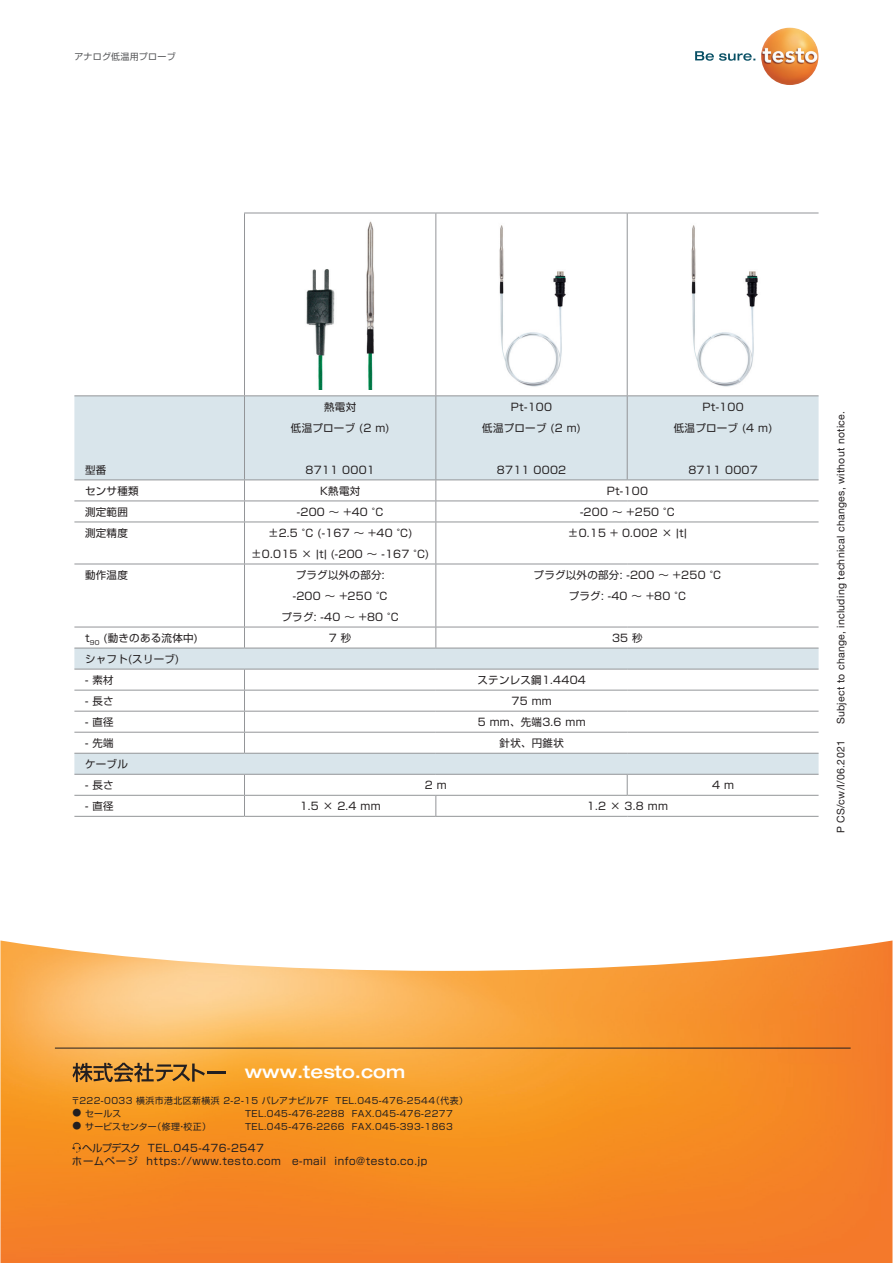
<style>
.page{position:relative;width:893px;height:1263px;background:#fff}
.page>*{position:absolute;margin:0;border:0;box-sizing:border-box;transform-origin:0 0}
.t1{font:500 expanded 17.7px "Helvetica Neue LT Com";color:#fff}
.Copy_7_pt{font:10.5px/21px "Shin Go Pro";letter-spacing:.025em;color:#231f20;text-align:center}
.Copy_7_pt-2{font:10.5px "Helvetica Neue LTW1 G";letter-spacing:.025em;color:#231f20}
.Tabelle{font:10.5px "Shin Go Pro";letter-spacing:.025em;color:#231f20}
.t2{font:10.35px/12.5px "Shin Go Pro Regular 90 msp RKSJ H";letter-spacing:.05em;color:#231f20}
.Rubrik{font:9px "Shin Go Pro";letter-spacing:.025em;color:#57585a}
.t3{font:8.85px "Shin Go Pro Regular 90 msp RKSJ H";letter-spacing:.05em;color:#231f20}
.t4{font:8.85px "Shin Go Pro Regular 90 msp RKSJ H";letter-spacing:.01em;color:#231f20}
</style>
<div class="page">
<svg style="left:695px;top:51px;width:60px;height:10px"></svg>
<img style="left:761px;top:28px;width:58px;height:57px;border-radius:29px">
<svg style="left:74px;top:396px;width:745px;height:378px"></svg>
<hr style="left:74px;top:500px;width:170px;height:1px;background:#939598">
<hr style="left:74px;top:522px;width:170px;height:1px;background:#939598">
<hr style="left:74px;top:564px;width:170px;height:1px;background:#939598">
<hr style="left:74px;top:627px;width:170px;height:1px;background:#939598">
<hr style="left:74px;top:648px;width:170px;height:1px;background:#939598">
<hr style="left:74px;top:669px;width:170px;height:1px;background:#939598">
<hr style="left:74px;top:690px;width:170px;height:1px;background:#939598">
<hr style="left:74px;top:711px;width:170px;height:1px;background:#939598">
<hr style="left:74px;top:732px;width:170px;height:1px;background:#939598">
<hr style="left:74px;top:753px;width:170px;height:1px;background:#939598">
<hr style="left:74px;top:774px;width:170px;height:1px;background:#939598">
<hr style="left:74px;top:795px;width:170px;height:1px;background:#939598">
<hr style="left:74px;top:816px;width:170px;height:1px;background:#939598">
<hr style="left:244px;top:213px;width:1px;height:182px;background:#939598">
<hr style="left:244px;top:396px;width:1px;height:83px;background:#939598">
<hr style="left:244px;top:500px;width:192px;height:1px;background:#939598">
<svg style="left:244px;top:480px;width:1px;height:42px"></svg>
<hr style="left:436px;top:500px;width:191px;height:1px;background:#939598">
<hr style="left:627px;top:500px;width:192px;height:1px;background:#939598">
<hr style="left:244px;top:522px;width:192px;height:1px;background:#939598">
<hr style="left:244px;top:522px;width:1px;height:42px;background:#939598">
<hr style="left:436px;top:522px;width:191px;height:1px;background:#939598">
<hr style="left:627px;top:522px;width:192px;height:1px;background:#939598">
<hr style="left:244px;top:564px;width:192px;height:1px;background:#939598">
<hr style="left:244px;top:564px;width:1px;height:63px;background:#939598">
<hr style="left:436px;top:564px;width:191px;height:1px;background:#939598">
<hr style="left:627px;top:564px;width:192px;height:1px;background:#939598">
<hr style="left:244px;top:627px;width:192px;height:1px;background:#939598">
<svg style="left:244px;top:627px;width:1px;height:21px"></svg>
<hr style="left:436px;top:627px;width:191px;height:1px;background:#939598">
<hr style="left:627px;top:627px;width:192px;height:1px;background:#939598">
<hr style="left:244px;top:648px;width:192px;height:1px;background:#939598">
<hr style="left:436px;top:648px;width:191px;height:1px;background:#939598">
<hr style="left:627px;top:648px;width:192px;height:1px;background:#939598">
<hr style="left:244px;top:669px;width:192px;height:1px;background:#939598">
<hr style="left:436px;top:669px;width:191px;height:1px;background:#939598">
<hr style="left:627px;top:669px;width:192px;height:1px;background:#939598">
<hr style="left:244px;top:690px;width:192px;height:1px;background:#939598">
<hr style="left:436px;top:690px;width:191px;height:1px;background:#939598">
<hr style="left:627px;top:690px;width:192px;height:1px;background:#939598">
<hr style="left:244px;top:711px;width:192px;height:1px;background:#939598">
<hr style="left:436px;top:711px;width:191px;height:1px;background:#939598">
<hr style="left:627px;top:711px;width:192px;height:1px;background:#939598">
<hr style="left:244px;top:732px;width:192px;height:1px;background:#939598">
<svg style="left:244px;top:669px;width:1px;height:84px"></svg>
<hr style="left:436px;top:732px;width:191px;height:1px;background:#939598">
<hr style="left:627px;top:732px;width:192px;height:1px;background:#939598">
<hr style="left:244px;top:753px;width:192px;height:1px;background:#939598">
<hr style="left:436px;top:753px;width:191px;height:1px;background:#939598">
<hr style="left:627px;top:753px;width:192px;height:1px;background:#939598">
<hr style="left:244px;top:774px;width:192px;height:1px;background:#939598">
<hr style="left:436px;top:774px;width:191px;height:1px;background:#939598">
<hr style="left:627px;top:774px;width:192px;height:1px;background:#939598">
<hr style="left:244px;top:795px;width:192px;height:1px;background:#939598">
<svg style="left:244px;top:775px;width:1px;height:41px"></svg>
<hr style="left:436px;top:795px;width:191px;height:1px;background:#939598">
<hr style="left:627px;top:795px;width:192px;height:1px;background:#939598">
<hr style="left:244px;top:816px;width:192px;height:1px;background:#939598">
<hr style="left:436px;top:816px;width:191px;height:1px;background:#939598">
<hr style="left:627px;top:816px;width:192px;height:1px;background:#939598">
<hr style="left:244px;top:213px;width:192px;height:1px;background:#939598">
<hr style="left:436px;top:213px;width:191px;height:1px;background:#939598">
<hr style="left:627px;top:213px;width:192px;height:1px;background:#939598">
<hr style="left:74px;top:395px;width:170px;height:1px;background:#939598">
<hr style="left:244px;top:395px;width:192px;height:1px;background:#939598">
<hr style="left:436px;top:395px;width:191px;height:1px;background:#939598">
<hr style="left:627px;top:395px;width:192px;height:1px;background:#939598">
<hr style="left:74px;top:479px;width:170px;height:1px;background:#939598">
<hr style="left:244px;top:479px;width:192px;height:1px;background:#939598">
<hr style="left:436px;top:479px;width:191px;height:1px;background:#939598">
<hr style="left:627px;top:479px;width:192px;height:1px;background:#939598">
<hr style="left:435px;top:213px;width:1px;height:182px;background:#939598">
<hr style="left:627px;top:213px;width:1px;height:182px;background:#939598">
<hr style="left:435px;top:396px;width:1px;height:83px;background:#939598">
<hr style="left:627px;top:396px;width:1px;height:83px;background:#939598">
<svg style="left:435px;top:480px;width:1px;height:42px"></svg>
<hr style="left:435px;top:522px;width:1px;height:42px;background:#939598">
<hr style="left:435px;top:564px;width:1px;height:63px;background:#939598">
<svg style="left:435px;top:627px;width:1px;height:21px"></svg>
<svg style="left:627px;top:775px;width:1px;height:20px"></svg>
<svg style="left:435px;top:796px;width:1px;height:20px"></svg>
<img style="left:306px;top:221px;width:69px;height:168px">
<img style="left:499px;top:225px;width:67px;height:162px">
<img style="left:691px;top:225px;width:67px;height:162px">
<img style="left:0;top:940px;width:892px;height:323px">
<svg style="left:72px;top:1143px;width:9px;height:10px"></svg>
<hr style="left:55px;top:1048px;width:796px;height:1px;background:#231f20">
<svg style="left:72px;top:1063px;width:154px;height:19px;background:#b37d32"></svg>
<p class="Rubrik" style="left:74px;top:49px;width:103px">アナログ低温用プローブ</p>
<p class="Tabelle" style="left:85px;top:461px;width:23px">型番</p>
<p class="Copy_7_pt" style="left:291px;top:395px;width:100px">熱電対<br>低温プローブ (2 m)</p>
<p class="Copy_7_pt" style="left:305px;top:458px;width:71px">8711 0001</p>
<p class="Copy_7_pt" style="left:482px;top:395px;width:100px">Pt-100<br>低温プローブ (2 m)</p>
<p class="Copy_7_pt" style="left:497px;top:458px;width:71px">8711 0002</p>
<p class="Copy_7_pt" style="left:674px;top:395px;width:100px">Pt-100<br>低温プローブ (4 m)</p>
<p class="Copy_7_pt" style="left:688px;top:458px;width:71px">8711 0007</p>
<p class="Tabelle" style="left:85px;top:482px;width:55px">センサ種類</p>
<p class="Copy_7_pt" style="left:320px;top:479px;width:42px">K熱電対</p>
<p class="Copy_7_pt" style="left:607px;top:479px;width:43px">Pt-100</p>
<p class="Tabelle" style="left:85px;top:503px;width:44px">測定範囲</p>
<p class="Copy_7_pt" style="left:297px;top:500px;width:88px">-200 ～ +40 °C</p>
<p class="Copy_7_pt" style="left:580px;top:500px;width:96px">-200 ～ +250 °C</p>
<p class="Tabelle" style="left:85px;top:524px;width:44px">測定精度</p>
<p class="Copy_7_pt" style="left:251px;top:521px;width:180px">±2.5 °C (-167 ～ +40 °C) ±0.015 × ¦t¦ (-200 ～ -167 °C)</p>
<p class="Copy_7_pt" style="left:568px;top:521px;width:121px">±0.15 + 0.002 × ¦t¦</p>
<p class="Tabelle" style="left:85px;top:566px;width:44px">動作温度</p>
<p class="Copy_7_pt" style="left:281px;top:563px;width:119px">プラグ以外の部分: -200 ～ +250 °C<br>プラグ: -40 ～ +80 °C</p>
<p class="Copy_7_pt" style="left:534px;top:563px;width:189px">プラグ以外の部分: -200 ～ +250 °Cプラグ: -40 ～ +80 °C</p>
<p class="Tabelle" style="left:85px;top:629px;width:114px">t<sub>90</sub> (動きのある流体中)</p>
<p class="Copy_7_pt" style="left:329px;top:626px;width:24px">7 秒</p>
<p class="Copy_7_pt" style="left:612px;top:626px;width:32px">35 秒</p>
<p class="Tabelle" style="left:85px;top:650px;width:96px">シャフト(スリーブ)</p>
<p class="Tabelle" style="left:85px;top:671px;width:30px">- 素材</p>
<p class="Copy_7_pt" style="left:477px;top:668px;width:110px">ステンレス鋼1.4404</p>
<p class="Tabelle" style="left:85px;top:692px;width:30px">- 長さ</p>
<p class="Copy_7_pt" style="left:512px;top:689px;width:42px">75 mm</p>
<p class="Tabelle" style="left:85px;top:713px;width:30px">- 直径</p>
<p class="Copy_7_pt" style="left:478px;top:710px;width:109px">5 mm、先端3.6 mm</p>
<p class="Tabelle" style="left:85px;top:734px;width:30px">- 先端</p>
<p class="Copy_7_pt" style="left:500px;top:731px;width:66px">針状、円錐状</p>
<p class="Tabelle" style="left:85px;top:755px;width:44px">ケーブル</p>
<p class="Tabelle" style="left:85px;top:776px;width:30px">- 長さ</p>
<p class="Copy_7_pt" style="left:425px;top:773px;width:23px">2 m</p>
<p class="Copy_7_pt" style="left:712px;top:773px;width:23px">4 m</p>
<p class="Tabelle" style="left:85px;top:797px;width:30px">- 直径</p>
<p class="Copy_7_pt" style="left:300px;top:794px;width:83px">1.5 × 2.4 mm</p>
<p class="Copy_7_pt" style="left:587px;top:794px;width:83px">1.2 × 3.8 mm</p>
<p class="Copy_7_pt-2" style="left:834px;top:724px;width:315px;rotate:-90deg">Subject to change, including technical changes, without notice.</p>
<p class="Copy_7_pt-2" style="left:834px;top:833px;width:95px;rotate:-90deg">P CS/cw/I/06.2021</p>
<p class="t1" style="left:245px;top:1060px;width:162px">www.testo.com</p>
<p class="t3" style="left:71px;top:1093px;width:398px">〒222-0033 横浜市港北区新横浜 2-2-15 パレアナビル7F TEL.045-476-2544（代表）</p>
<p class="t3" style="left:72px;top:1106px;width:50px">● セールス</p>
<p class="t3" style="left:232px;top:1106px;width:222px">　 TEL.045-476-2288 FAX.045-476-2277</p>
<p class="t4" style="left:72px;top:1119px;width:140px">● サービスセンター（修理・校正）</p>
<p class="t3" style="left:232px;top:1119px;width:222px">　 TEL.045-476-2266 FAX.045-393-1863</p>
<p class="t2" style="left:72px;top:1141px;width:357px;text-indent:10px">ヘルプデスク TEL.045-476-2547<br>ホームページ https://www.testo.com　e-mail info@testo.co.jp</p>
</div>
